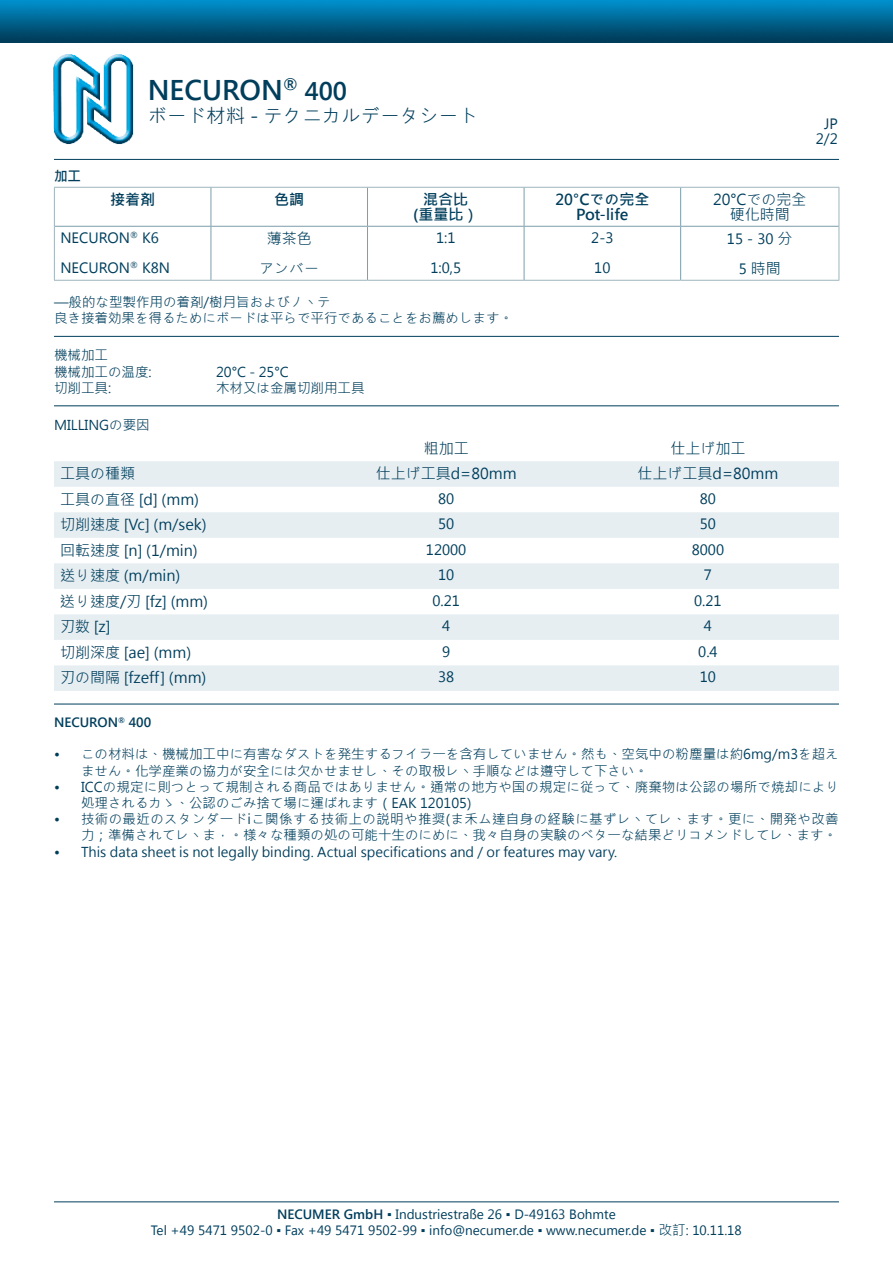
<style>
.page{position:relative;width:893px;height:1263px;background:#fff}
.page>*{position:absolute;margin:0;border:0;box-sizing:border-box;transform-origin:0 0}
.t1{font:600 28.5px "Segoe UI";color:#003e5c}
.t2{font:19.5px "Microsoft Jheng Hei";color:#003e5c}
.t3{font:15px/15px "Microsoft Jheng Hei";color:#003e5c;text-align:center}
.t4{font:15px/30px "Segoe UI";color:#003e5c;text-align:center}
.t5{font:700 15px/15px "Microsoft Jheng Hei";color:#003e5c;text-align:center}
.t6{font:13.5px/16.2px "Microsoft Jheng Hei";color:#003e5c}
.t7{font:13.5px/16.2px "Segoe UI";color:#003e5c;text-align:center}
.t8{font:13.5px/16.2px "Microsoft Jheng Hei";letter-spacing:.03em;color:#003e5c;text-align:right}
.t9{font:600 13.5px "Segoe UI";color:#003e5c}
.t10{font:700 13.5px "Microsoft Jheng Hei";color:#003e5c}
.s1{font-size:25.5px}
.s2{font-family:"Microsoft Jheng Hei"}
.s3{font-family:"Segoe UI"}
.s4{font-weight:600}
.s5{font-weight:700}
</style>
<div class="page">
<img style="left:0;top:0;width:893px;height:43px">
<img style="left:53px;top:54px;width:81px;height:90px">
<hr style="left:54px;top:159px;width:785px;height:1px;background:#003e5c">
<hr style="left:54px;top:1201px;width:785px;height:1px;background:#003e5c">
<hr style="left:54px;top:187px;width:157px;height:1px;background:#9eb4bd">
<hr style="left:54px;top:188px;width:1px;height:38px;background:#9eb4bd">
<hr style="left:211px;top:187px;width:156px;height:1px;background:#9eb4bd">
<hr style="left:367px;top:187px;width:157px;height:1px;background:#9eb4bd">
<hr style="left:524px;top:187px;width:157px;height:1px;background:#9eb4bd">
<hr style="left:681px;top:187px;width:158px;height:1px;background:#9eb4bd">
<hr style="left:839px;top:188px;width:1px;height:38px;background:#9eb4bd">
<hr style="left:54px;top:226px;width:1px;height:54px;background:#9eb4bd">
<hr style="left:839px;top:226px;width:1px;height:54px;background:#9eb4bd">
<hr style="left:54px;top:280px;width:157px;height:1px;background:#9eb4bd">
<hr style="left:211px;top:280px;width:156px;height:1px;background:#9eb4bd">
<hr style="left:367px;top:280px;width:157px;height:1px;background:#9eb4bd">
<hr style="left:524px;top:280px;width:157px;height:1px;background:#9eb4bd">
<hr style="left:681px;top:280px;width:158px;height:1px;background:#9eb4bd">
<hr style="left:211px;top:188px;width:1px;height:38px;background:#7c9eaa">
<hr style="left:367px;top:188px;width:1px;height:38px;background:#7c9eaa">
<hr style="left:524px;top:188px;width:1px;height:38px;background:#7c9eaa">
<hr style="left:680px;top:188px;width:1px;height:38px;background:#7c9eaa">
<hr style="left:55px;top:226px;width:156px;height:1px;background:#7c9eaa">
<hr style="left:211px;top:226px;width:156px;height:1px;background:#7c9eaa">
<hr style="left:211px;top:227px;width:1px;height:53px;background:#7c9eaa">
<hr style="left:367px;top:226px;width:157px;height:1px;background:#7c9eaa">
<hr style="left:367px;top:227px;width:1px;height:53px;background:#7c9eaa">
<hr style="left:524px;top:226px;width:157px;height:1px;background:#7c9eaa">
<hr style="left:524px;top:227px;width:1px;height:53px;background:#7c9eaa">
<hr style="left:681px;top:226px;width:158px;height:1px;background:#7c9eaa">
<hr style="left:680px;top:227px;width:1px;height:53px;background:#7c9eaa">
<svg style="left:54px;top:461px;width:785px;height:230px;fill:#e6eef2"></svg>
<hr style="left:54px;top:336px;width:785px;height:1px;background:#003e5c">
<hr style="left:54px;top:405px;width:785px;height:1px;background:#003e5c">
<hr style="left:54px;top:704px;width:785px;height:1px;background:#003e5c">
<p class="t10" style="left:54px;top:167px;width:28px">加工</p>
<h1 class="t1" style="left:148px;top:70px;width:201px">NECURON<sup>®</sup> <span class="s1">400</span></h1>
<h2 class="t2" style="left:148px;top:104px;width:332px">ボード材料 - テクニカルデータシート</h2>
<p class="t5" style="left:110px;top:192px;width:46px">接着剤</p>
<p class="t5" style="left:274px;top:192px;width:31px">色調</p>
<p class="t5" style="left:413px;top:192px;width:67px">混合比<br>(重量比）</p>
<p class="t5" style="left:555px;top:192px;width:96px">20°Cでの完全<br>Pot-life</p>
<p class="t3" style="left:713px;top:192px;width:95px">20°Cでの完全硬化時間</p>
<p class="t4" style="left:60px;top:222px;width:111px;text-align:left">NECURON<sup>®</sup> K6<br>NECURON<sup>®</sup> K8N</p>
<p class="t3" style="left:259px;top:224px;width:61px;line-height:30px">薄茶色アンバー</p>
<p class="t4" style="left:430px;top:222px;width:32px">1:1<br>1:0,5</p>
<p class="t4" style="left:591px;top:222px;width:24px;text-align:left">2-3<br>10</p>
<p class="t4" style="left:727px;top:223px;width:67px">15 - 30 <span class="s2">分</span></p>
<p class="t3" style="left:739px;top:261px;width:44px"><span class="s3">5</span> 時間</p>
<p class="t6" style="left:54px;top:294px;width:460px">—般的な型製作用の着剤/樹月旨およびノヽテ<br>良き接着効果を得るためにボードは平らで平行であることをお薦めします。</p>
<p class="t6" style="left:54px;top:347px;width:99px">機械加工<br>機械加工の温度:</p>
<p class="t6" style="left:216px;top:363px;width:74px">20°C - 25°C</p>
<p class="t6" style="left:54px;top:380px;width:59px">切削工具:</p>
<p class="t6" style="left:216px;top:380px;width:150px">木材又は金属切削用工具</p>
<p class="t6" style="left:54px;top:417px;width:97px">MILLINGの要因</p>
<p class="t3" style="left:424px;top:441px;width:46px">粗加工</p>
<p class="t3" style="left:670px;top:441px;width:76px">仕上げ加工</p>
<p class="t4" style="left:816px;top:115px;width:24px;line-height:15px">JP<br>2/2</p>
<p class="t3" style="left:60px;top:466px;width:76px">工具の種類</p>
<p class="t3" style="left:376px;top:466px;width:142px">仕上げ工具d=80mm</p>
<p class="t3" style="left:638px;top:466px;width:142px">仕上げ工具d=80mm</p>
<p class="t3" style="left:60px;top:492px;width:141px">工具の直径 [d] (mm)</p>
<p class="t4" style="left:438px;top:483px;width:18px">80</p>
<p class="t4" style="left:700px;top:483px;width:18px">80</p>
<p class="t3" style="left:60px;top:517px;width:148px">切削速度 [Vc] (m/sek)</p>
<p class="t4" style="left:438px;top:508px;width:18px">50</p>
<p class="t4" style="left:700px;top:508px;width:18px">50</p>
<p class="t3" style="left:60px;top:543px;width:139px">回転速度 [n] (1/min)</p>
<p class="t4" style="left:426px;top:534px;width:42px">12000</p>
<p class="t4" style="left:692px;top:534px;width:34px">8000</p>
<p class="t3" style="left:60px;top:568px;width:122px">送り速度 (m/min)</p>
<p class="t4" style="left:438px;top:559px;width:18px">10</p>
<p class="t4" style="left:704px;top:559px;width:10px">7</p>
<p class="t3" style="left:60px;top:594px;width:150px">送り速度/刃 [fz] (mm)</p>
<p class="t4" style="left:432px;top:585px;width:29px">0.21</p>
<p class="t4" style="left:694px;top:585px;width:29px">0.21</p>
<p class="t3" style="left:60px;top:619px;width:52px">刃数 [z]</p>
<p class="t4" style="left:442px;top:610px;width:10px">4</p>
<p class="t4" style="left:704px;top:610px;width:10px">4</p>
<p class="t3" style="left:60px;top:645px;width:133px">切削深度 [ae] (mm)</p>
<p class="t4" style="left:442px;top:636px;width:10px">9</p>
<p class="t4" style="left:698px;top:636px;width:21px">0.4</p>
<p class="t3" style="left:60px;top:670px;width:148px">刃の間隔 [fzeff] (mm)</p>
<p class="t4" style="left:438px;top:661px;width:18px">38</p>
<p class="t4" style="left:700px;top:661px;width:18px">10</p>
<p class="t9" style="left:54px;top:713px;width:99px">NECURON<sup>®</sup> 400</p>
<p class="t6" style="left:81px;top:746px;width:759px;text-indent:-27px">• この材料は、機械加工中に有害なダストを発生するフイラ一を含有していません。然も、空気中の粉塵量は約6mg/m3を超えません。化学産業の協力が安全には欠かせませし、その取极レヽ手順などは遵守して下さい。</p>
<p class="t6" style="left:81px;top:779px;width:760px;text-indent:-27px">• ICCの規定に則つとって規制される商品ではありません。通常の地方や国の規定に従って、廃棄物は公認の場所で焼却により処理されるカゝ、公認のごみ捨て場に運ばれます（EAK 120105)</p>
<p class="t8" style="left:54px;top:811px;width:786px">• 技術の最近のスタンダ一ドiこ関係する技術上の説明や推奨(ま禾ム達自身の経験に基ずレヽてレ、ます。更に、開発や改善力；準備されてレヽま，。様々な種類の処の可能十生のにめに、我々自身の実験のベタ一な結果どリコメンドしてレ、ます。</p>
<p class="t6" style="left:54px;top:843px;width:565px">• This data sheet is not legally binding. Actual specifications and / or features may vary.</p>
<p class="t7" style="left:151px;top:1205px;width:592px"><span class="s4">NECUMER GmbH</span> <span class="s5">▪</span> Industriestraße 26 ▪ D-49163 Bohmte<br>Tel +49 5471 9502-0 ▪ Fax +49 5471 9502-99 ▪ info@necumer.de ▪ www.necumer.de <span class="s5">▪</span> <span class="s2">改訂</span>: 10.11.18</p>
</div>
